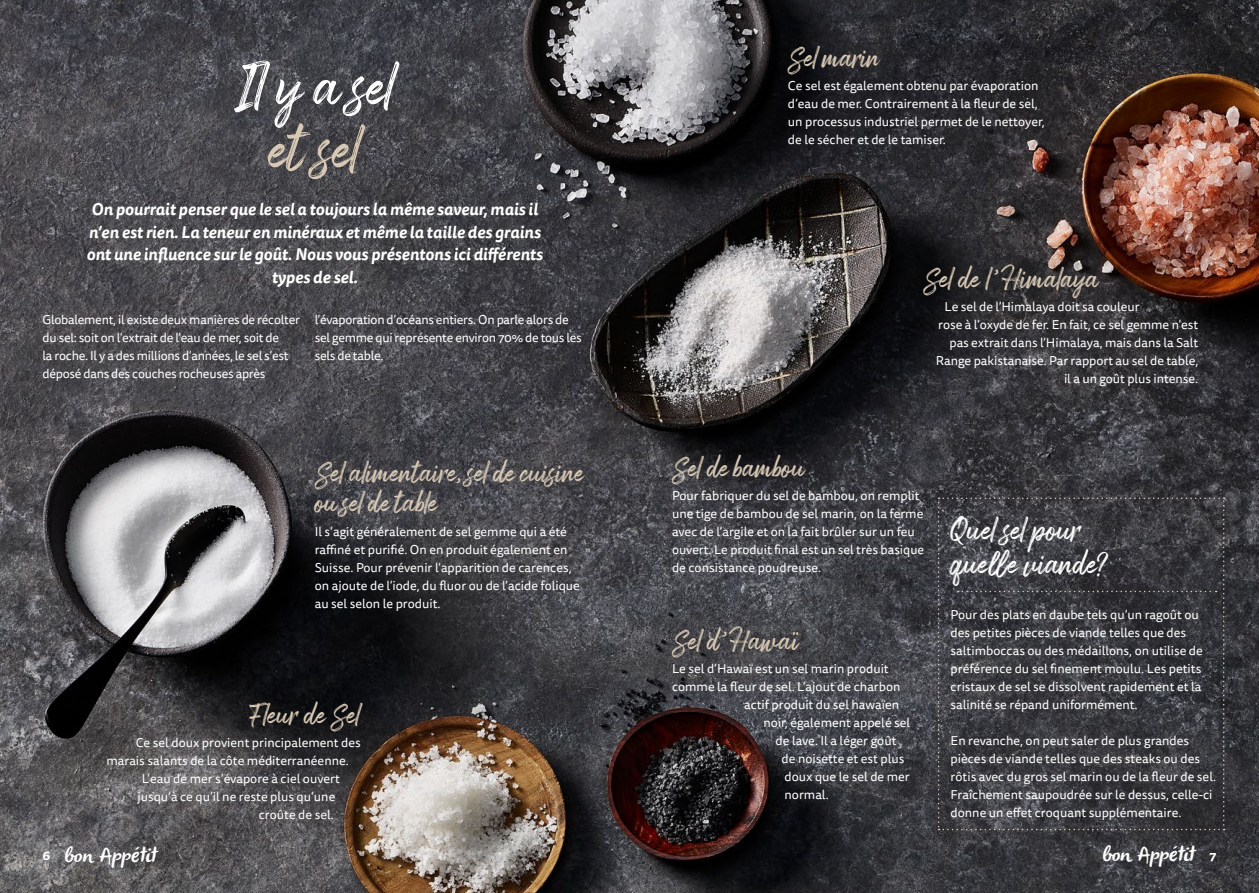
<style>
.page{position:relative;width:1259px;height:893px;background:#fff}
.page>*{position:absolute;margin:0;border:0;box-sizing:border-box;transform-origin:0 0}
.t1{font:57px "Arsilon";color:#fff}
.t2{font:57px "Arsilon";color:#d8c9b5}
.t3{font:30px/34.5px "Arsilon";letter-spacing:-.01em;color:#fff}
.t4{font:27px/30px "Arsilon";letter-spacing:.005em;color:#d8c9b5}
.t5{font:italic 21px "Olivier";color:#fff}
.t6{font:italic 700 16.5px/22.5px "Tisa Sans OT";color:#fff;text-align:center}
.t7{font:12.75px/18px "Tisa Sans OT";color:#fff}
.t8{font:12.75px/18px "Tisa Sans OT";letter-spacing:-.02em;color:#fff}
.s1{font-family:"Tisa Sans OT";font-weight:700;font-style:normal;font-size:12.75px}
</style>
<div class="page">
<img style="left:0;top:0;width:1259px;height:893px">
<svg style="left:938px;top:497px;width:286px;height:333px;background:#3c3b40"></svg>
<h1 class="t1" style="left:234px;top:51px;width:163px">Il y a sel</h1>
<h1 class="t2" style="left:268px;top:114px;width:94px">et sel</h1>
<p class="t6" style="left:86px;top:199px;width:458px">On pourrait penser que le sel a toujours la même saveur, mais il n’en est rien. La teneur en minéraux et même la taille des grains ont une influence sur le goût. Nous vous présentons ici différents types de sel.</p>
<p class="t8" style="left:43px;top:311px;width:259px">Globalement, il existe deux manières de récolter du sel: soit on l’extrait de l’eau de mer, soit de<br>la roche. Il y a des millions d’années, le sel s’est déposé dans des couches rocheuses après</p>
<p class="t8" style="left:315px;top:311px;width:269px">l’évaporation d’océans entiers. On parle alors de sel gemme qui représente environ 70% de tous les sels de table.</p>
<h3 class="t4" style="left:315px;top:457px;width:271px">Sel alimentaire, sel de cuisine ou sel de table</h3>
<p class="t7" style="left:315px;top:523px;width:267px">Il s’agit généralement de sel gemme qui a été raffiné et purifié. On en produit également en Suisse. Pour prévenir l’apparition de carences, on ajoute de l’iode, du fluor ou de l’acide folique au sel selon le produit.</p>
<h3 class="t4" style="left:250px;top:698px;width:113px">Fleur de Sel</h3>
<p class="t7" style="left:136px;top:734px;width:227px">Ce sel doux provient principalement des</p>
<p class="t7" style="left:106px;top:752px;width:244px">marais salants de la côte méditerranéenne.</p>
<p class="t7" style="left:142px;top:770px;width:200px">L’eau de mer s’évapore à ciel ouvert</p>
<p class="t7" style="left:137px;top:788px;width:199px">jusqu’à ce qu’il ne reste plus qu’une</p>
<p class="t7" style="left:259px;top:806px;width:77px">croûte de sel.</p>
<h3 class="t4" style="left:788px;top:41px;width:93px">Sel marin</h3>
<p class="t7" style="left:788px;top:77px;width:258px">Ce sel est également obtenu par évaporation d’eau de mer. Contrairement à la fleur de sel, un processus industriel permet de le nettoyer, de le sécher et de le tamiser.</p>
<h3 class="t4" style="left:923px;top:262px;width:177px">Sel de l’Himalaya</h3>
<p class="t7" style="left:944px;top:298px;width:197px">Le sel de l’Himalaya doit sa couleur</p>
<p class="t7" style="left:938px;top:316px;width:261px">rose à l’oxyde de fer. En fait, ce sel gemme n’est</p>
<p class="t7" style="left:949px;top:334px;width:250px">pas extrait dans l’Himalaya, mais dans la Salt</p>
<p class="t7" style="left:936px;top:352px;width:264px">Range pakistanaise. Par rapport au sel de table,</p>
<p class="t7" style="left:1064px;top:370px;width:136px">il a un goût plus intense.</p>
<h3 class="t4" style="left:672px;top:451px;width:135px">Sel de bambou</h3>
<p class="t7" style="left:672px;top:487px;width:254px">Pour fabriquer du sel de bambou, on remplit une tige de bambou de sel marin, on la ferme avec de l’argile et on la fait brûler sur un feu ouvert. Le produit final est un sel très basique de consistance poudreuse.</p>
<h3 class="t4" style="left:672px;top:625px;width:128px">Sel d’Hawaï</h3>
<p class="t7" style="left:672px;top:661px;width:218px">Le sel d’Hawaï est un sel marin produit</p>
<p class="t7" style="left:672px;top:679px;width:230px">comme la fleur de sel. L’ajout de charbon</p>
<p class="t7" style="left:744px;top:697px;width:157px">actif produit du sel hawaïen</p>
<p class="t7" style="left:763px;top:715px;width:148px">noir, également appelé sel</p>
<p class="t7" style="left:775px;top:733px;width:122px">de lave. Il a léger goût</p>
<p class="t7" style="left:781px;top:751px;width:124px">de noisette et est plus</p>
<p class="t7" style="left:784px;top:769px;width:127px">doux que le sel de mer</p>
<p class="t7" style="left:784px;top:787px;width:46px">normal.</p>
<h2 class="t3" style="left:950px;top:511px;width:161px">Quel sel pour quelle viande?</h2>
<p class="t7" style="left:950px;top:607px;width:254px">Pour des plats en daube tels qu’un ragoût ou des petites pièces de viande telles que des saltimboccas ou des médaillons, on utilise de préférence du sel finement moulu. Les petits cristaux de sel se dissolvent rapidement et la salinité se répand uniformément.</p>
<p class="t7" style="left:950px;top:733px;width:267px">En revanche, on peut saler de plus grandes pièces de viande telles que des steaks ou des rôtis avec du gros sel marin ou de la fleur de sel.<br>Fraîchement saupoudrée sur le dessus, celle-ci donne un effet croquant supplémentaire.</p>
<h3 class="t5" style="left:43px;top:843px;width:120px"><span class="s1">6</span> bon Appétit</h3>
<h3 class="t5" style="left:1101px;top:842px;width:116px">bon Appétit <span class="s1">7</span></h3>
</div>
